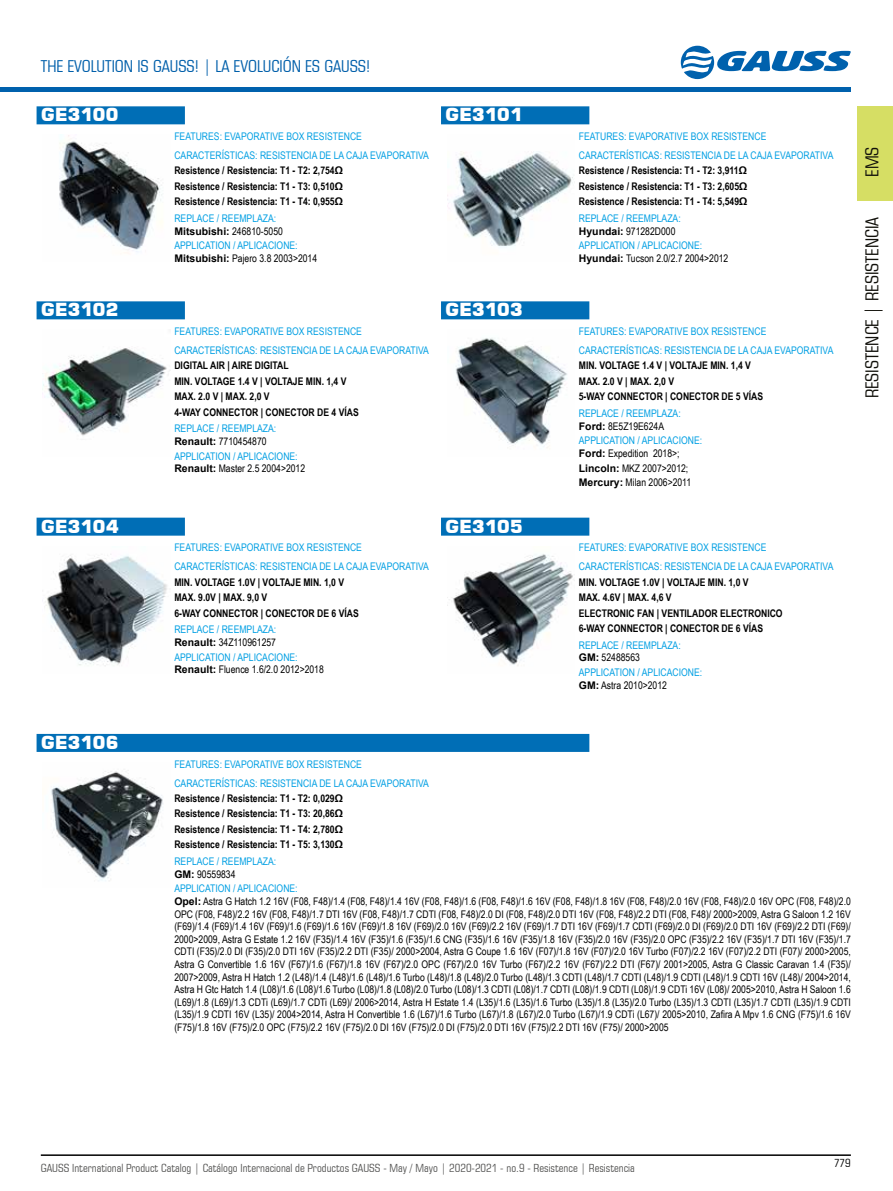
<style>
.page{position:relative;width:893px;height:1191px;background:#fff}
.page>*{position:absolute;margin:0;border:0;box-sizing:border-box;transform-origin:0 0}
.t1{font:18px "Square 721 Blk";letter-spacing:-.01em;color:#fff}
.t2{font:condensed 18px "Square 721 BT";color:#11100a}
.t3{font:condensed 16.5px "Square 721 BT";color:#005faa}
.t4{font:condensed 11.25px "Square 721 BT";color:#575756}
.t5{font:condensed 11.25px "Square 721 BT";color:#000}
.t6{font:10.5px/12.6px "Arial Narrow";color:#000}
.t7{font:10.5px/12.6px "Arial Narrow";color:#009fe3}
.t8{font:700 10.5px/15.5px "Arial Narrow";color:#000}
.t9{font:700 10.5px "Arial";color:#000}
.s1{font-family:"Arial Narrow";font-weight:400}
.s2{font-family:"Arial";font-weight:700;color:#000}
.s3{color:#000}
.s4{font-family:"Arial";font-weight:700}
.s5{color:#009fe3}
</style>
<div class="page">
<hr style="left:41px;top:1154px;width:810px;height:1px;background:#000">
<div style="left:857px;top:106px;width:36px;height:95px;background:#d6de64"></div>
<hr style="left:0;top:87px;width:851px;height:4px;background:#0061ad">
<svg style="left:681px;top:46px;width:170px;height:33px"></svg>
<div style="left:37px;top:106px;width:148px;height:18px;background:#006eb6"></div>
<img style="left:59px;top:135px;width:104px;height:118px">
<div style="left:441px;top:106px;width:148px;height:18px;background:#006eb6"></div>
<img style="left:447px;top:151px;width:127px;height:96px">
<div style="left:37px;top:301px;width:148px;height:18px;background:#006eb6"></div>
<img style="left:43px;top:348px;width:127px;height:88px">
<div style="left:441px;top:301px;width:148px;height:18px;background:#006eb6"></div>
<img style="left:455px;top:338px;width:112px;height:110px">
<div style="left:37px;top:517px;width:148px;height:18px;background:#006eb6"></div>
<img style="left:44px;top:554px;width:123px;height:112px">
<div style="left:441px;top:517px;width:148px;height:18px;background:#006eb6"></div>
<img style="left:447px;top:554px;width:128px;height:112px">
<div style="left:37px;top:734px;width:552px;height:18px;background:#006eb6"></div>
<img style="left:51px;top:770px;width:112px;height:111px">
<h2 class="t3" style="left:41px;top:56px;width:331px">THE EVOLUTION IS GAUSS! | LA EVOLUCIÓN ES GAUSS!</h2>
<h1 class="t1" style="left:41px;top:104px;width:79px">GE3100</h1>
<h1 class="t1" style="left:445px;top:104px;width:79px">GE3101</h1>
<h1 class="t1" style="left:41px;top:299px;width:79px">GE3102</h1>
<p class="t7" style="left:174px;top:126px;width:256px;line-height:18.9px">FEATURES: EVAPORATIVE BOX RESISTENCE<br>CARACTERÍSTICAS: RESISTENCIA DE LA CAJA EVAPORATIVA</p>
<p class="t8" style="left:174px;top:162px;width:170px;text-align:justify">Resistence / Resistencia: T1 - T2: 2,754Ω Resistence / Resistencia: T1 - T3: 0,510Ω Resistence / Resistencia: T1 - T4: 0,955Ω</p>
<p class="t7" style="left:174px;top:212px;width:103px">REPLACE / REEMPLAZA:</p>
<p class="t9" style="left:174px;top:224px;width:110px">Mitsubishi: <span class="s1">246810-5050</span></p>
<p class="t7" style="left:174px;top:239px;width:144px">APPLICATION / APLICACIONE:<br><span class="s2">Mitsubishi:</span> <span class="s3">Pajero 3.8 2003&gt;2014</span></p>
<p class="t7" style="left:174px;top:321px;width:256px;line-height:18.9px">FEATURES: EVAPORATIVE BOX RESISTENCE<br>CARACTERÍSTICAS: RESISTENCIA DE LA CAJA EVAPORATIVA</p>
<p class="t8" style="left:174px;top:357px;width:186px">DIGITAL AIR | AIRE DIGITAL<br>MIN. VOLTAGE 1.4 V | VOLTAJE MIN. 1,4 V<br>MAX. 2.0 V | MAX. 2,0 V<br>4-WAY CONNECTOR | CONECTOR DE 4 VÍAS</p>
<p class="t7" style="left:174px;top:422px;width:103px">REPLACE / REEMPLAZA:<br><span class="s2">Renault:</span> <span class="s3">7710454870</span></p>
<p class="t7" style="left:174px;top:449px;width:132px">APPLICATION / APLICACIONE:<br><span class="s2">Renault:</span> <span class="s3">Master 2.5 2004&gt;2012</span></p>
<h1 class="t1" style="left:445px;top:299px;width:79px">GE3103</h1>
<p class="t7" style="left:579px;top:126px;width:256px;line-height:18.9px">FEATURES: EVAPORATIVE BOX RESISTENCE<br>CARACTERÍSTICAS: RESISTENCIA DE LA CAJA EVAPORATIVA</p>
<p class="t8" style="left:579px;top:162px;width:170px;text-align:justify">Resistence / Resistencia: T1 - T2: 3,911Ω Resistence / Resistencia: T1 - T3: 2,605Ω Resistence / Resistencia: T1 - T4: 5,549Ω</p>
<p class="t7" style="left:579px;top:212px;width:103px">REPLACE / REEMPLAZA:<br><span class="s2">Hyundai:</span> <span class="s3">971282D000</span></p>
<p class="t7" style="left:579px;top:239px;width:151px">APPLICATION / APLICACIONE:<br><span class="s2">Hyundai:</span> <span class="s3">Tucson 2.0/2.7 2004&gt;2012</span></p>
<p class="t7" style="left:579px;top:321px;width:256px;line-height:18.9px">FEATURES: EVAPORATIVE BOX RESISTENCE<br>CARACTERÍSTICAS: RESISTENCIA DE LA CAJA EVAPORATIVA</p>
<p class="t8" style="left:579px;top:357px;width:186px">MIN. VOLTAGE 1.4 V | VOLTAJE MIN. 1,4 V<br>MAX. 2.0 V | MAX. 2,0 V<br>5-WAY CONNECTOR | CONECTOR DE 5 VÍAS</p>
<p class="t7" style="left:579px;top:407px;width:103px">REPLACE / REEMPLAZA:<br><span class="s2">Ford:</span> <span class="s3">8E5Z19E624A</span></p>
<p class="t7" style="left:579px;top:434px;width:125px">APPLICATION / APLICACIONE:<br><span class="s2">Ford:</span> <span class="s3">Expedition 2018&gt;;</span></p>
<p class="t6" style="left:579px;top:460px;width:114px;line-height:14.7px"><span class="s4">Lincoln:</span> MKZ 2007&gt;2012;<br><span class="s4">Mercury:</span> Milan 2006&gt;2011</p>
<h1 class="t2" style="left:861px;top:177px;width:32px;rotate:-90deg">EMS</h1>
<h1 class="t2" style="left:861px;top:398px;width:183px;rotate:-90deg">RESISTENCE | RESISTENCIA</h1>
<h1 class="t1" style="left:41px;top:515px;width:80px">GE3104</h1>
<h1 class="t1" style="left:445px;top:515px;width:79px">GE3105</h1>
<p class="t7" style="left:174px;top:538px;width:256px;line-height:18.9px">FEATURES: EVAPORATIVE BOX RESISTENCE<br>CARACTERÍSTICAS: RESISTENCIA DE LA CAJA EVAPORATIVA</p>
<p class="t8" style="left:174px;top:574px;width:186px">MIN. VOLTAGE 1.0V | VOLTAJE MIN. 1,0 V<br>MAX. 9.0V | MAX. 9,0 V<br>6-WAY CONNECTOR | CONECTOR DE 6 VÍAS</p>
<p class="t7" style="left:174px;top:623px;width:103px">REPLACE / REEMPLAZA:<br><span class="s2">Renault:</span> <span class="s3">34Z110961257</span></p>
<p class="t7" style="left:174px;top:650px;width:151px">APPLICATION / APLICACIONE:<br><span class="s2">Renault:</span> <span class="s3">Fluence 1.6/2.0 2012&gt;2018</span></p>
<p class="t7" style="left:579px;top:538px;width:256px;line-height:18.9px">FEATURES: EVAPORATIVE BOX RESISTENCE<br>CARACTERÍSTICAS: RESISTENCIA DE LA CAJA EVAPORATIVA</p>
<p class="t8" style="left:579px;top:574px;width:205px">MIN. VOLTAGE 1.0V | VOLTAJE MIN. 1,0 V<br>MAX. 4.6V | MAX. 4,6 V<br>ELECTRONIC FAN | VENTILADOR ELECTRONICO 6-WAY CONNECTOR | CONECTOR DE 6 VÍAS</p>
<p class="t7" style="left:579px;top:638px;width:103px">REPLACE / REEMPLAZA:<br><span class="s2">GM:</span> <span class="s3">52488563</span></p>
<p class="t7" style="left:579px;top:665px;width:125px">APPLICATION / APLICACIONE:<br><span class="s2">GM:</span> <span class="s3">Astra 2010&gt;2012</span></p>
<h1 class="t1" style="left:41px;top:731px;width:79px">GE3106</h1>
<p class="t7" style="left:174px;top:754px;width:256px;line-height:18.9px">FEATURES: EVAPORATIVE BOX RESISTENCE<br>CARACTERÍSTICAS: RESISTENCIA DE LA CAJA EVAPORATIVA</p>
<p class="t8" style="left:174px;top:790px;width:170px;text-align:justify">Resistence / Resistencia: T1 - T2: 0,029Ω Resistence / Resistencia: T1 - T3: 20,86Ω Resistence / Resistencia: T1 - T4: 2,780Ω Resistence / Resistencia: T1 - T5: 3,130Ω</p>
<p class="t7" style="left:174px;top:854px;width:103px">REPLACE / REEMPLAZA:<br><span class="s2">GM:</span> <span class="s3">90559834</span></p>
<p class="t6" style="left:174px;top:882px;width:678px"><span class="s5">APPLICATION / APLICACIONE:<br></span><span class="s4">Opel:</span> Astra G Hatch 1.2 16V (F08, F48)/1.4 (F08, F48)/1.4 16V (F08, F48)/1.6 (F08, F48)/1.6 16V (F08, F48)/1.8 16V (F08, F48)/2.0 16V (F08, F48)/2.0 16V OPC (F08, F48)/2.0<br>OPC (F08, F48)/2.2 16V (F08, F48)/1.7 DTI 16V (F08, F48)/1.7 CDTI (F08, F48)/2.0 DI (F08, F48)/2.0 DTI 16V (F08, F48)/2.2 DTI (F08, F48)/ 2000&gt;2009, Astra G Saloon 1.2 16V (F69)/1.4 (F69)/1.4 16V (F69)/1.6 (F69)/1.6 16V (F69)/1.8 16V (F69)/2.0 16V (F69)/2.2 16V (F69)/1.7 DTI 16V (F69)/1.7 CDTI (F69)/2.0 DI (F69)/2.0 DTI 16V (F69)/2.2 DTI (F69)/ 2000&gt;2009, Astra G Estate 1.2 16V (F35)/1.4 16V (F35)/1.6 (F35)/1.6 CNG (F35)/1.6 16V (F35)/1.8 16V (F35)/2.0 16V (F35)/2.0 OPC (F35)/2.2 16V (F35)/1.7 DTI 16V (F35)/1.7<br>CDTI (F35)/2.0 DI (F35)/2.0 DTI 16V (F35)/2.2 DTI (F35)/ 2000&gt;2004, Astra G Coupe 1.6 16V (F07)/1.8 16V (F07)/2.0 16V Turbo (F07)/2.2 16V (F07)/2.2 DTI (F07)/ 2000&gt;2005, Astra G Convertible 1.6 16V (F67)/1.6 (F67)/1.8 16V (F67)/2.0 OPC (F67)/2.0 16V Turbo (F67)/2.2 16V (F67)/2.2 DTI (F67)/ 2001&gt;2005, Astra G Classic Caravan 1.4 (F35)/ 2007&gt;2009, Astra H Hatch 1.2 (L48)/1.4 (L48)/1.6 (L48)/1.6 Turbo (L48)/1.8 (L48)/2.0 Turbo (L48)/1.3 CDTI (L48)/1.7 CDTI (L48)/1.9 CDTI (L48)/1.9 CDTI 16V (L48)/ 2004&gt;2014, Astra H Gtc Hatch 1.4 (L08)/1.6 (L08)/1.6 Turbo (L08)/1.8 (L08)/2.0 Turbo (L08)/1.3 CDTI (L08)/1.7 CDTI (L08)/1.9 CDTI (L08)/1.9 CDTi 16V (L08)/ 2005&gt;2010, Astra H Saloon 1.6 (L69)/1.8 (L69)/1.3 CDTi (L69)/1.7 CDTi (L69)/ 2006&gt;2014, Astra H Estate 1.4 (L35)/1.6 (L35)/1.6 Turbo (L35)/1.8 (L35)/2.0 Turbo (L35)/1.3 CDTI (L35)/1.7 CDTI (L35)/1.9 CDTI (L35)/1.9 CDTI 16V (L35)/ 2004&gt;2014, Astra H Convertible 1.6 (L67)/1.6 Turbo (L67)/1.8 (L67)/2.0 Turbo (L67)/1.9 CDTi (L67)/ 2005&gt;2010, Zafira A Mpv 1.6 CNG (F75)/1.6 16V (F75)/1.8 16V (F75)/2.0 OPC (F75)/2.2 16V (F75)/2.0 DI 16V (F75)/2.0 DI (F75)/2.0 DTI 16V (F75)/2.2 DTI 16V (F75)/ 2000&gt;2005</p>
<p class="t4" style="left:41px;top:1161px;width:596px">GAUSS International Product Catalog | Catálogo Internacional de Productos GAUSS - May / Mayo | 2020-2021 - no.9 - Resistence | Resistencia</p>
<p class="t5" style="left:834px;top:1156px;width:18px">779</p>
</div>
